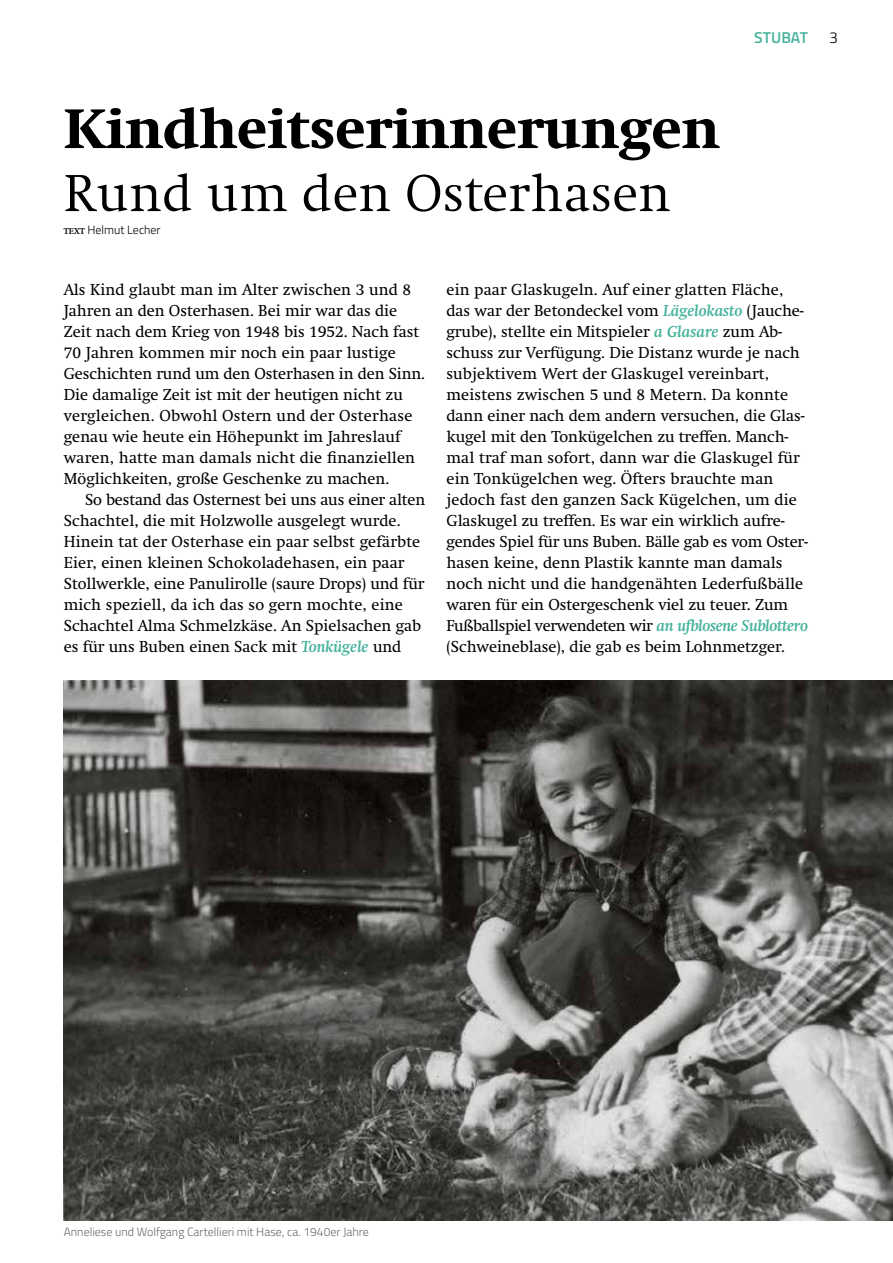
<style>
.page{position:relative;width:893px;height:1263px;background:#fff}
.page>*{position:absolute;margin:0;border:0;box-sizing:border-box;transform-origin:0 0}
.t1{font:800 54px "Swift";color:#000}
.t2{font:300 54px "Swift";color:#000}
.t3{font:15.75px/21px "Swift";color:#000}
.t4{font:600 15.75px "Titillium";color:#45b29c}
.t5{font:300 15.75px "Titillium";color:#000}
.t6{font:300 12px "Titillium";color:#6a6864}
.t7{font:300 12px "Titillium";color:#000}
.s1{font-family:"Swift";font-weight:700;font-size:8.4px}
.s2{font-weight:700;font-style:italic;color:#45b29c}
</style>
<div class="page">
<img style="left:64px;top:680px;width:829px;height:540px">
<h1 class="t1" style="left:64px;top:97px;width:657px">Kindheitserinnerungen</h1>
<h1 class="t2" style="left:64px;top:164px;width:609px">Rund um den Osterhasen</h1>
<p class="t7" style="left:64px;top:221px;width:98px"><span class="s1">text</span> Helmut Lecher</p>
<p class="t4" style="left:754px;top:26px;width:55px">STUBAT</p>
<p class="t5" style="left:829px;top:26px;width:10px">3</p>
<p class="t3" style="left:64px;top:279px;width:363px">Als Kind glaubt man im Alter zwischen 3 und 8<br>Jahren an den Osterhasen. Bei mir war das die Zeit nach dem Krieg von 1948 bis 1952. Nach fast 70 Jahren kommen mir noch ein paar lustige Geschichten rund um den Osterhasen in den Sinn.<br>Die damalige Zeit ist mit der heutigen nicht zu vergleichen. Obwohl Ostern und der Osterhase genau wie heute ein Höhepunkt im Jahreslauf waren, hatte man damals nicht die finanziellen Möglichkeiten, große Geschenke zu machen.</p>
<p class="t3" style="left:64px;top:489px;width:363px;text-indent:21px">So bestand das Osternest bei uns aus einer alten Schachtel, die mit Holzwolle ausgelegt wurde.<br>Hinein tat der Osterhase ein paar selbst gefärbte Eier, einen kleinen Schokoladehasen, ein paar Stollwerkle, eine Panulirolle (saure Drops) und für mich speziell, da ich das so gern mochte, eine Schachtel Alma Schmelzkäse. An Spielsachen gab es für uns Buben einen Sack mit <span class="s2">Tonkügele</span> und</p>
<p class="t3" style="left:446px;top:279px;width:363px">ein paar Glaskugeln. Auf einer glatten Fläche, das war der Betondeckel vom <span class="s2">Lägelokasto</span> (Jauche&shy;grube), stellte ein Mitspieler <span class="s2">a Glasare</span> zum Ab&shy;schuss zur Verfügung. Die Distanz wurde je nach subjektivem Wert der Glaskugel vereinbart, meistens zwischen 5 und 8 Metern. Da konnte dann einer nach dem andern versuchen, die Glas&shy;kugel mit den Tonkügelchen zu treffen. Manch&shy;mal traf man sofort, dann war die Glaskugel für ein Tonkügelchen weg. Öfters brauchte man jedoch fast den ganzen Sack Kügelchen, um die Glaskugel zu treffen. Es war ein wirklich aufre&shy;gendes Spiel für uns Buben. Bälle gab es vom Oster&shy;hasen keine, denn Plastik kannte man damals noch nicht und die handgenähten Lederfußbälle waren für ein Ostergeschenk viel zu teuer. Zum Fußballspiel verwendeten wir <span class="s2">an ufblosene Sublottero </span>(Schweineblase), die gab es beim Lohnmetzger.</p>
<p class="t6" style="left:64px;top:1223px;width:307px">Anneliese und Wolfgang Cartellieri mit Hase, ca. 1940er Jahre</p>
</div>
